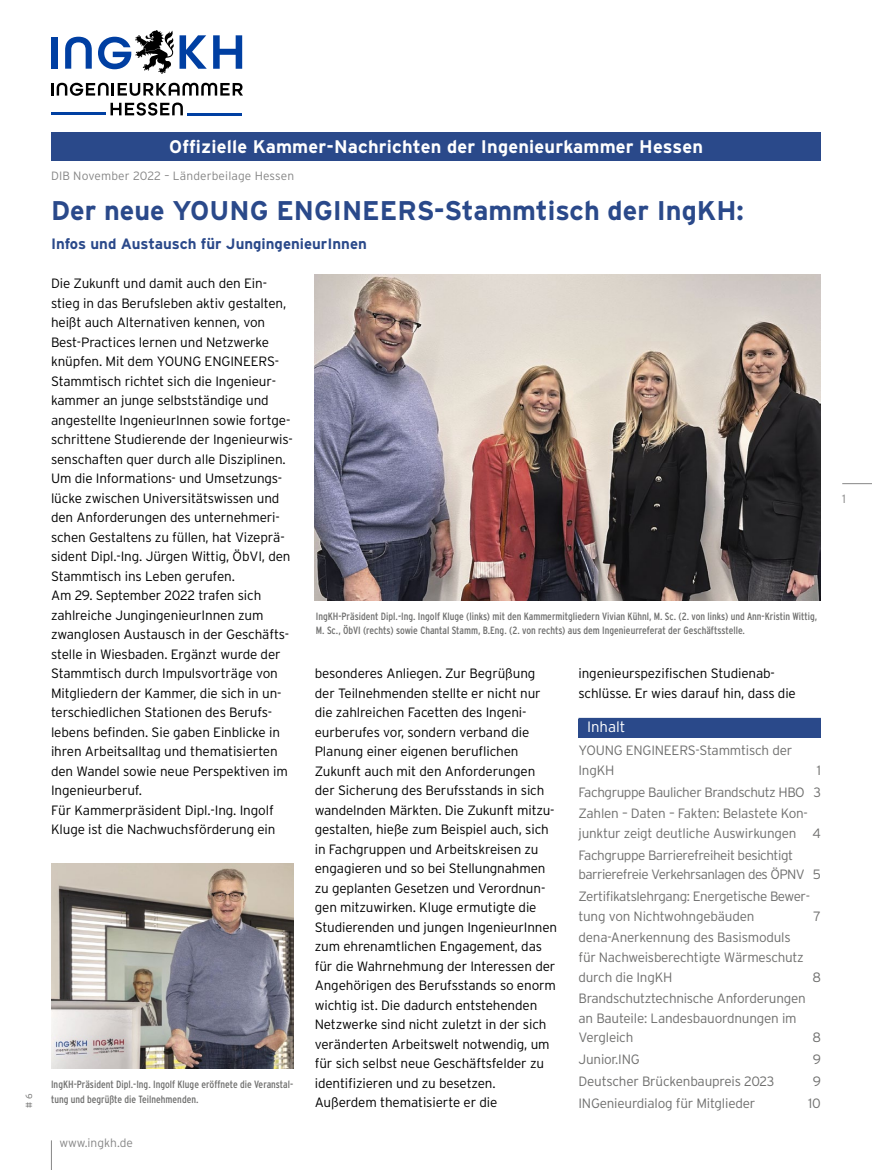
<style>
.page{position:relative;width:872px;height:1170px;background:#fff}
.page>*{position:absolute;margin:0;border:0;box-sizing:border-box;transform-origin:0 0}
.t1{font:700 27px "Interstate";color:#2a498a}
.t2{font:700 18.15px "Interstate";letter-spacing:.01em;color:#fff}
.t3{font:700 15px "Interstate";color:#2a498a}
.t4{font:300 15px "Interstate";color:#fff}
.t5{font:300 13.5px/19.5px "Interstate";letter-spacing:-.01em;color:#000}
.t6{font:300 13.5px/19.6px "Interstate";letter-spacing:-.02em;color:#6f6f6e}
.t7{font:300 13.5px/21.8px "Interstate";letter-spacing:-.04em;color:#6f6f6e}
.t8{font:300 12px "Interstate";letter-spacing:.01em;color:#868686}
.t9{font:condensed 10.5px/14.2px "Interstate";color:#6f6f6e}
.t10{font:300 9px "Interstate";color:#6f6f6e}
</style>
<div class="page">
<hr style="left:842px;top:483px;width:30px;height:1px;background:#868686">
<svg style="left:51px;top:1140px;width:1px;height:29px"></svg>
<div style="left:51px;top:132px;width:770px;height:29px;background:#2a498a"></div>
<div style="left:578px;top:717px;width:243px;height:20px;background:#2a498a"></div>
<svg style="left:51px;top:83px;width:192px;height:13px"></svg>
<svg style="left:111px;top:102px;width:72px;height:14px"></svg>
<hr style="left:188px;top:113px;width:54px;height:2px;background:#003fa2">
<hr style="left:51px;top:113px;width:54px;height:2px;background:#003fa2">
<svg style="left:213px;top:35px;width:29px;height:34px"></svg>
<div style="left:51px;top:37px;width:6px;height:32px;background:#003fa2"></div>
<svg style="left:65px;top:37px;width:27px;height:32px"></svg>
<svg style="left:98px;top:30px;width:109px;height:44px"></svg>
<img style="left:51px;top:863px;width:242px;height:205px">
<img style="left:315px;top:274px;width:506px;height:326px">
<p class="t10" style="left:24px;top:1107px;width:15px;rotate:-90deg"># 6</p>
<h2 class="t2" style="left:169px;top:136px;width:535px">Offizielle Kammer-Nachrichten der Ingenieurkammer Hessen</h2>
<p class="t8" style="left:51px;top:169px;width:245px">DIB November 2022 – Länderbeilage Hessen</p>
<h1 class="t1" style="left:51px;top:195px;width:694px">Der neue YOUNG ENGINEERS-Stammtisch der IngKH:</h1>
<p class="t3" style="left:51px;top:235px;width:317px">Infos und Austausch für JungingenieurInnen</p>
<p class="t5" style="left:51px;top:273px;width:243px">Die Zukunft und damit auch den Ein&shy;stieg in das Berufsleben aktiv gestalten, heißt auch Alternativen kennen, von Best-Practices lernen und Netzwerke knüpfen. Mit dem YOUNG ENGINEERS-Stammtisch richtet sich die Ingenieur&shy;kammer an junge selbstständige und angestellte IngenieurInnen sowie fortge&shy;schrittene Studierende der Ingenieurwis&shy;senschaften quer durch alle Disziplinen.<br>Um die Informations- und Umsetzungs&shy;lücke zwischen Universitätswissen und den Anforderungen des unternehmeri&shy;schen Gestaltens zu füllen, hat Vizeprä&shy;sident Dipl.-Ing. Jürgen Wittig, ÖbVI, den Stammtisch ins Leben gerufen.<br>Am 29. September 2022 trafen sich zahlreiche JungingenieurInnen zum zwanglosen Austausch in der Geschäfts&shy;stelle in Wiesbaden. Ergänzt wurde der Stammtisch durch Impulsvorträge von Mitgliedern der Kammer, die sich in un&shy;terschiedlichen Stationen des Berufs&shy;lebens befinden. Sie gaben Einblicke in ihren Arbeitsalltag und thematisierten den Wandel sowie neue Perspektiven im Ingenieurberuf.<br>Für Kammerpräsident Dipl.-Ing. Ingolf Kluge ist die Nachwuchsförderung ein</p>
<p class="t9" style="left:316px;top:609px;width:503px">IngKH-Präsident Dipl.-Ing. Ingolf Kluge (links) mit den Kammermitgliedern Vivian Kühnl, M. Sc. (2. von links) und Ann-Kristin Wittig,<br>M. Sc., ÖbVI (rechts) sowie Chantal Stamm, B.Eng. (2. von rechts) aus dem Ingenieurreferat der Geschäftsstelle.</p>
<p class="t5" style="left:315px;top:663px;width:244px">besonderes Anliegen. Zur Begrüßung der Teilnehmenden stellte er nicht nur die zahlreichen Facetten des Ingeni&shy;eurberufes vor, sondern verband die Planung einer eigenen beruflichen Zukunft auch mit den Anforderungen der Sicherung des Berufsstands in sich wandelnden Märkten. Die Zukunft mitzu&shy;gestalten, hieße zum Beispiel auch, sich in Fachgruppen und Arbeitskreisen zu engagieren und so bei Stellungnahmen zu geplanten Gesetzen und Verordnun&shy;gen mitzuwirken. Kluge ermutigte die Studierenden und jungen IngenieurInnen zum ehrenamtlichen Engagement, das für die Wahrnehmung der Interessen der Angehörigen des Berufsstands so enorm wichtig ist. Die dadurch entstehenden Netzwerke sind nicht zuletzt in der sich veränderten Arbeitswelt notwendig, um für sich selbst neue Geschäftsfelder zu identifizieren und zu besetzen.<br>Außerdem thematisierte er die</p>
<p class="t5" style="left:578px;top:663px;width:219px">ingenieurspezifischen Studienab&shy;schlüsse. Er wies darauf hin, dass die</p>
<p class="t4" style="left:587px;top:718px;width:40px">Inhalt</p>
<p class="t6" style="left:578px;top:740px;width:215px">YOUNG ENGINEERS-Stammtisch der<br>IngKH</p>
<p class="t6" style="left:578px;top:759px;width:244px;line-height:21.8px;text-align:justify;text-indent:238px">1<br>Fachgruppe Baulicher Brandschutz HBO 3<br>Zahlen – Daten – Fakten: Belastete Kon-</p>
<p class="t6" style="left:578px;top:822px;width:244px;line-height:21.8px">junktur zeigt deutliche Auswirkungen 4<br>Fachgruppe Barrierefreiheit besichtigt</p>
<p class="t7" style="left:578px;top:863px;width:244px">barrierefreie Verkehrsanlagen des ÖPNV 5<br>Zertifikatslehrgang: Energetische Bewer-</p>
<p class="t6" style="left:578px;top:905px;width:177px">tung von Nichtwohngebäuden</p>
<p class="t6" style="left:813px;top:905px;width:9px">7</p>
<p class="t6" style="left:578px;top:927px;width:227px">dena-Anerkennung des Basismoduls für Nachweisberechtigte Wärmeschutz durch die IngKH</p>
<p class="t6" style="left:812px;top:966px;width:10px">8</p>
<p class="t6" style="left:578px;top:988px;width:229px">Brandschutztechnische Anforderungen an Bauteile: Landesbauordnungen im<br>Vergleich</p>
<p class="t6" style="left:812px;top:1027px;width:10px">8</p>
<p class="t6" style="left:578px;top:1049px;width:63px">Junior.ING</p>
<p class="t6" style="left:812px;top:1049px;width:10px">9</p>
<p class="t6" style="left:578px;top:1071px;width:197px">Deutscher Brückenbaupreis 2023</p>
<p class="t6" style="left:812px;top:1071px;width:10px">9</p>
<p class="t6" style="left:578px;top:1092px;width:178px">INGenieurdialog für Mitglieder</p>
<p class="t6" style="left:808px;top:1092px;width:14px">10</p>
<p class="t9" style="left:51px;top:1077px;width:244px">IngKH-Präsident Dipl.-Ing. Ingolf Kluge eröffnete die Veranstal&shy;tung und begrüßte die Teilnehmenden.</p>
<p class="t8" style="left:59px;top:1135px;width:75px">www.ingkh.de</p>
<p class="t8" style="left:842px;top:492px;width:5px">1</p>
</div>
